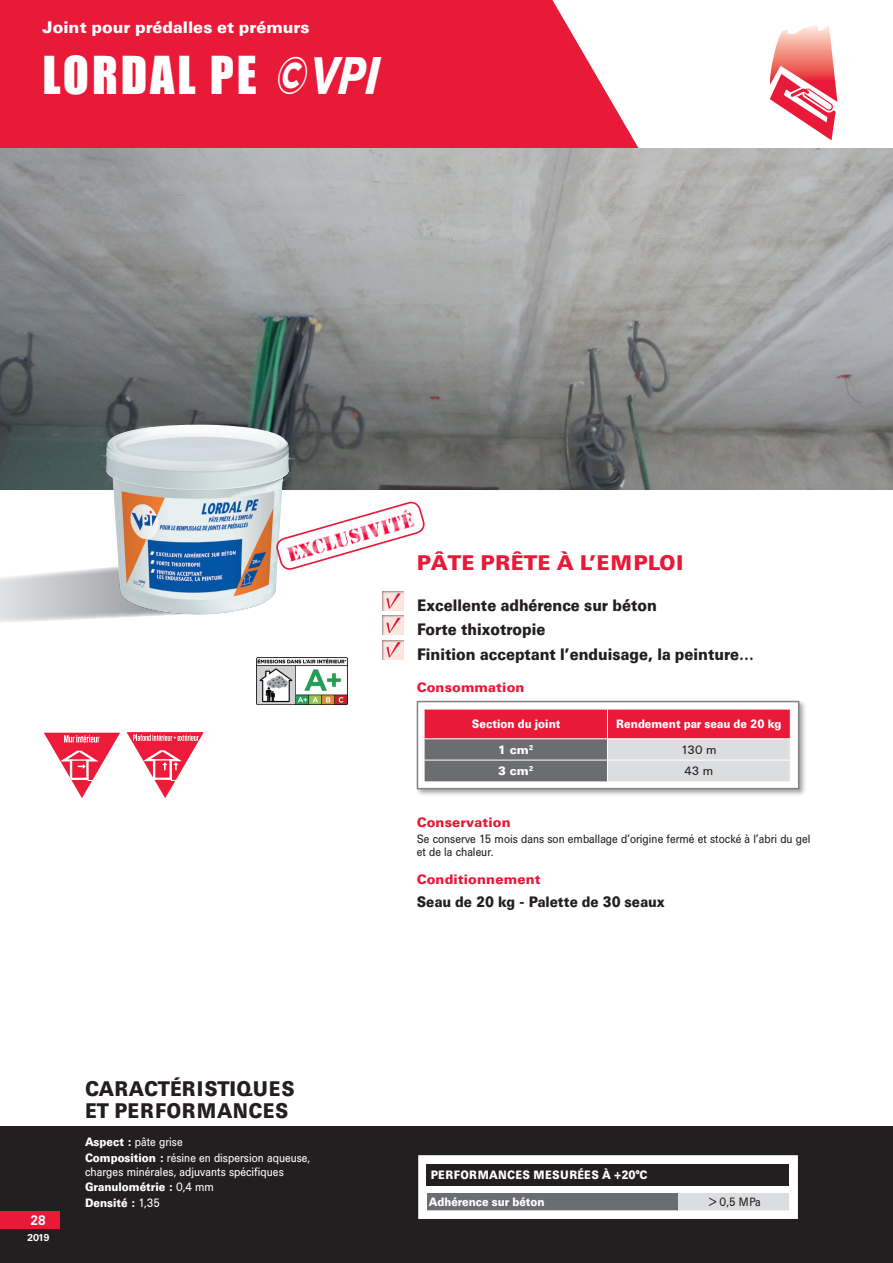
<style>
.page{position:relative;width:893px;height:1263px;background:#fff}
.page>*{position:absolute;margin:0;border:0;box-sizing:border-box;transform-origin:0 0}
.Nom{font:48px "Impact";letter-spacing:.06em;color:#fff}
.TItre_Caratèristique{font:900 21px/22.5px "Univers BQ";letter-spacing:.02em;color:#231f20;scale:.9 1}
.Argument_principal_e{font:900 21px "Univers BQ";color:#e91938}
.Argumentaire{font:900 16.5px "Univers BQ";color:#231f20;scale:.9 1}
.gamme_ht_gauche{font:900 16.5px "Univers BQ";color:#fff}
.Argumentaire-2{font:900 15px "Univers BQ";color:#231f20;scale:.9 1}
.Entete-texte_maconne{font:900 13.5px "Univers BQ";letter-spacing:.01em;color:#e91938}
.Folios{font:700 13.5px "Univers BQ";color:#fff;scale:.9 1}
.CP-textes{font:12px/13.5px "Univers BQ";color:#fff;scale:.9 1}
.texte{font:12px/13.5px "Univers BQ";color:#231f20;scale:.9 1}
.texte-2{font:900 12px "Univers BQ";color:#fff;scale:.9 1}
.CP-textes-2{font:900 12px "Univers BQ";color:#fff;scale:.9 1}
.texte-3{font:900 12px "Univers BQ";letter-spacing:.02em;color:#fff;scale:.9 1}
.texte-4{font:900 12px "Univers BQ";color:#fff}
.texte-5{font:12px "Univers BQ";color:#231f20}
.Folio_découpage_Carr{font:700 9.75px "Univers BQ";color:#fff}
.s1{font-family:"Univers BQ";font-weight:900;font-style:italic;font-size:52.5px}
.s2{font-weight:900}
.s3{font-weight:400}
</style>
<div class="page">
<div style="left:0;top:1127px;width:893px;height:136px;background:#231f20"></div>
<div style="left:0;top:1212px;width:60px;height:17px;background:#e91938"></div>
<svg style="left:0;top:0;width:639px;height:149px;background:#ea2946"></svg>
<svg style="left:769px;top:25px;width:68px;height:115px"></svg>
<svg style="left:44px;top:733px;width:76px;height:65px"></svg>
<svg style="left:127px;top:732px;width:77px;height:66px"></svg>
<div style="left:376px;top:584px;width:39px;height:27px;background:#231f20;opacity:.5"></div>
<svg style="left:386px;top:593px;width:15px;height:16px"></svg>
<div style="left:376px;top:609px;width:39px;height:27px;background:#231f20;opacity:.5"></div>
<svg style="left:386px;top:618px;width:15px;height:15px"></svg>
<div style="left:376px;top:633px;width:39px;height:27px;background:#231f20;opacity:.5"></div>
<svg style="left:386px;top:642px;width:15px;height:17px"></svg>
<div style="left:417px;top:1154px;width:382px;height:66px;background:#fff"></div>
<div style="left:427px;top:1193px;width:251px;height:17px;background:#6c6d70"></div>
<div style="left:679px;top:1193px;width:110px;height:17px;background:#dcdddf"></div>
<div style="left:417px;top:1154px;width:382px;height:66px;border:2px solid #231f20"></div>
<div style="left:426px;top:1164px;width:363px;height:21px;background:#231f20"></div>
<img style="left:0;top:149px;width:893px;height:340px">
<svg style="left:0;top:568px;width:142px;height:55px"></svg>
<img style="left:98px;top:425px;width:198px;height:191px">
<div style="left:415px;top:699px;width:392px;height:98px;background:#231f20;opacity:.4"></div>
<div style="left:417px;top:701px;width:382px;height:88px;background:#fff"></div>
<svg style="left:425px;top:709px;width:366px;height:72px;background:#c2707d"></svg>
<div style="left:417px;top:701px;width:382px;height:88px;border:2px solid #808285"></div>
<img style="left:256px;top:657px;width:91px;height:48px">
<svg style="left:275px;top:500px;width:150px;height:74px"></svg>
<p class="gamme_ht_gauche" style="left:43px;top:19px;width:268px">Joint pour prédalles et prémurs</p>
<p class="Nom" style="left:43px;top:46px;width:338px">LORDAL PE <span class="s1">©VPI</span></p>
<p class="Folios" style="left:31px;top:1213px;width:19px">28</p>
<p class="Folio_découpage_Carr" style="left:27px;top:1232px;width:24px">2019</p>
<p class="TItre_Caratèristique" style="left:85px;top:1078px;width:235px">CARACTÉRISTIQUES<br>ET PERFORMANCES</p>
<p class="CP-textes" style="left:85px;top:1136px;width:110px"><span class="s2">Aspect :</span> pâte grise</p>
<p class="CP-textes" style="left:85px;top:1151px;width:252px"><span class="s2">Composition :</span> résine en dispersion aqueuse, charges minérales, adjuvants spécifiques</p>
<p class="CP-textes-2" style="left:85px;top:1180px;width:145px">Granulométrie : <span class="s3">0,4 mm</span></p>
<p class="CP-textes-2" style="left:85px;top:1196px;width:85px">Densité : <span class="s3">1,35</span></p>
<p class="Argument_principal_e" style="left:417px;top:551px;width:268px">PÂTE PRÊTE À L’EMPLOI</p>
<p class="Argumentaire" style="left:417px;top:596px;width:268px">Excellente adhérence sur béton</p>
<p class="Argumentaire" style="left:417px;top:620px;width:144px">Forte thixotropie</p>
<p class="Argumentaire" style="left:417px;top:645px;width:376px">Finition acceptant l’enduisage, la peinture…</p>
<p class="Entete-texte_maconne" style="left:417px;top:680px;width:109px">Consommation</p>
<p class="texte-2" style="left:472px;top:717px;width:100px">Section du joint</p>
<p class="texte-2" style="left:616px;top:717px;width:185px">Rendement par seau de 20 kg</p>
<p class="texte-4" style="left:498px;top:743px;width:37px">1 cm<sup>2</sup></p>
<p class="texte-5" style="left:681px;top:743px;width:37px">130 m</p>
<p class="texte-4" style="left:498px;top:764px;width:37px">3 cm<sup>2</sup></p>
<p class="texte-5" style="left:684px;top:764px;width:31px">43 m</p>
<p class="Entete-texte_maconne" style="left:417px;top:815px;width:96px">Conservation</p>
<p class="texte" style="left:417px;top:832px;width:439px">Se conserve 15 mois dans son emballage d’origine fermé et stocké à l’abri du gel et de la chaleur.</p>
<p class="Entete-texte_maconne" style="left:417px;top:872px;width:125px">Conditionnement</p>
<p class="Argumentaire-2" style="left:417px;top:893px;width:277px">Seau de 20 kg - Palette de 30 seaux</p>
<p class="texte-3" style="left:431px;top:1168px;width:242px">PERFORMANCES MESURÉES À +20°C</p>
<p class="texte-2" style="left:429px;top:1195px;width:130px">Adhérence sur béton</p>
<p class="texte" style="left:709px;top:1195px;width:59px">&gt; 0,5 MPa</p>
</div>
